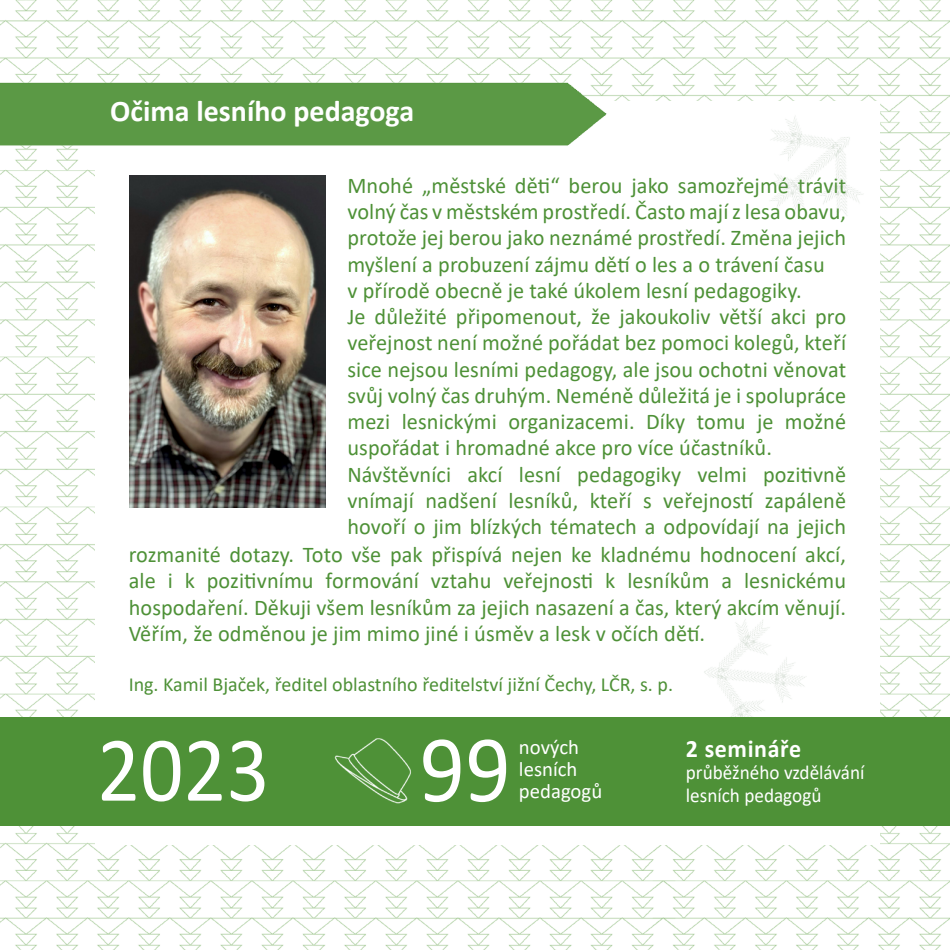
<style>
.page{position:relative;width:950px;height:950px;background:#fff}
.page>*{position:absolute;margin:0;border:0;box-sizing:border-box;transform-origin:0 0}
.t1{font:96.25px "Calibri";color:#fff;scale:.93 1}
.t2{font:93.5px "Calibri";color:#fff;scale:.91 1}
.t3{font:700 30px "Calibri";color:#fff}
.t4{font:700 25px "Calibri";letter-spacing:.025em;color:#fff;scale:.96 1}
.t5{font:22.5px "Calibri";letter-spacing:.005em;color:#4e9137}
.t6{font:20.75px/22px "Calibri";color:#fff}
.t7{font:20px "Calibri";color:#4e9137}
.t8{font:20px/22.5px "Calibri";color:#fff;scale:.96 1}
</style>
<div class="page">
<img style="left:0;top:0;width:950px;height:950px">
<div style="left:95px;top:101px;width:784px;height:744px;background:#fff"></div>
<img style="left:704px;top:619px;width:101px;height:98px">
<img style="left:770px;top:101px;width:113px;height:136px">
<img style="left:129px;top:176px;width:196px;height:331px">
<div style="left:0;top:717px;width:950px;height:108px;background:#4e9137"></div>
<img style="left:334px;top:738px;width:77px;height:66px">
<img style="left:0;top:76px;width:611px;height:76px">
<h3 class="t3" style="left:110px;top:89px;width:305px">Očima lesního pedagoga</h3>
<p class="t5" style="left:347px;top:170px;width:500px">Mnohé „městské děti“ berou jako samozřejmé trávit</p>
<p class="t5" style="left:347px;top:196px;width:500px">volný čas v městském prostředí. Často mají z lesa obavu,</p>
<p class="t5" style="left:347px;top:222px;width:500px">protože jej berou jako neznámé prostředí. Změna jejich</p>
<p class="t5" style="left:347px;top:248px;width:479px">myšlení a probuzení zájmu dětí o les a o trávení času</p>
<p class="t5" style="left:347px;top:275px;width:456px">v přírodě obecně je také úkolem lesní pedagogiky.</p>
<p class="t5" style="left:347px;top:301px;width:500px">Je důležité připomenout, že jakoukoliv větší akci pro</p>
<p class="t5" style="left:347px;top:327px;width:500px">veřejnost není možné pořádat bez pomoci kolegů, kteří</p>
<p class="t5" style="left:347px;top:353px;width:500px">sice nejsou lesními pedagogy, ale jsou ochotni věnovat</p>
<p class="t5" style="left:347px;top:380px;width:500px">svůj volný čas druhým. Neméně důležitá je i spolupráce</p>
<p class="t5" style="left:347px;top:406px;width:500px">mezi lesnickými organizacemi. Díky tomu je možné</p>
<p class="t5" style="left:347px;top:432px;width:426px">uspořádat i hromadné akce pro více účastníků.</p>
<p class="t5" style="left:347px;top:458px;width:500px">Návštěvníci akcí lesní pedagogiky velmi pozitivně</p>
<p class="t5" style="left:347px;top:485px;width:500px">vnímají nadšení lesníků, kteří s veřejností zapáleně</p>
<p class="t5" style="left:347px;top:511px;width:500px">hovoří o jim blízkých tématech a odpovídají na jejich</p>
<p class="t5" style="left:129px;top:539px;width:719px">rozmanité dotazy. Toto vše pak přispívá nejen ke kladnému hodnocení akcí,</p>
<p class="t5" style="left:129px;top:565px;width:719px">ale i k pozitivnímu formování vztahu veřejnosti k lesníkům a lesnickému</p>
<p class="t5" style="left:129px;top:591px;width:719px">hospodaření. Děkuji všem lesníkům za jejich nasazení a čas, který akcím věnují.</p>
<p class="t5" style="left:129px;top:617px;width:578px">Věřím, že odměnou je jim mimo jiné i úsměv a lesk v očích dětí.</p>
<p class="t7" style="left:129px;top:670px;width:546px">Ing. Kamil Bjaček, ředitel oblastního ředitelství jižní Čechy, LČR, s. p.</p>
<h2 class="t2" style="left:97px;top:704px;width:191px">2023</h2>
<h1 class="t1" style="left:420px;top:702px;width:99px">99</h1>
<p class="t6" style="left:519px;top:736px;width:85px">nových lesních pedagogů</p>
<p class="t4" style="left:686px;top:731px;width:121px">2 semináře</p>
<p class="t8" style="left:686px;top:761px;width:188px">průběžného vzdělávání lesních pedagogů</p>
</div>
